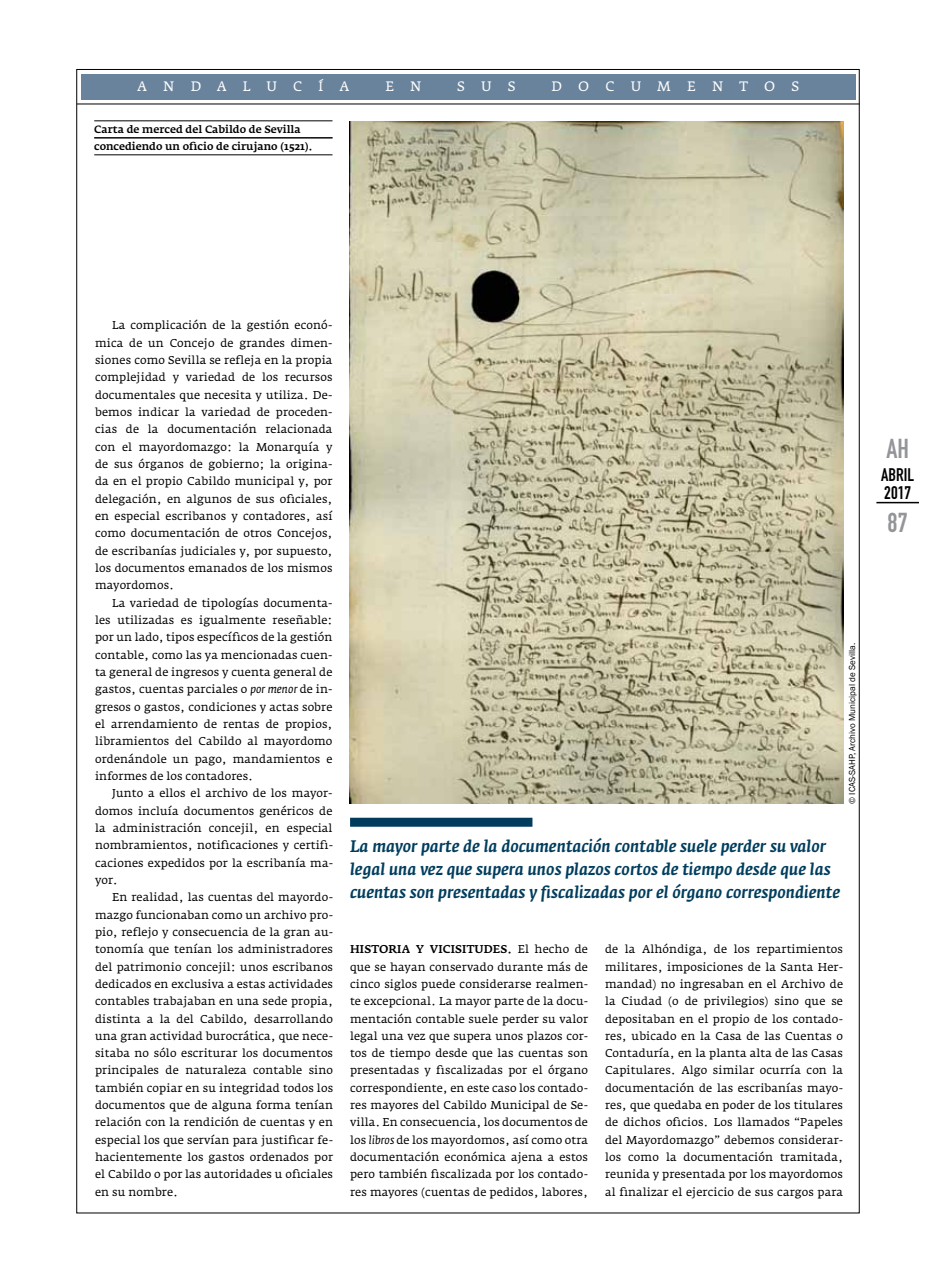
<style>
.page{position:relative;width:936px;height:1276px;background:#fff}
.page>*{position:absolute;margin:0;border:0;box-sizing:border-box;transform-origin:0 0}
.t1{font:27px "DIN Engschrift";color:#939598}
.t2{font:18px/18px "DIN Engschrift";color:#000}
.t3{font:italic 500 16.5px/22.8px "Fedra Serif A";color:#003d5d}
.t4{font:13.5px "Fedra Serif A";letter-spacing:1.2em;color:#fff}
.t5{font:11.25px/17.4px "Fedra Serif A";letter-spacing:.01em;color:#000;text-align:justify}
.t6{font:500 10.5px/17px "Fedra Serif A";letter-spacing:-.005em;color:#000}
.t7{font:9px "Franklin Gothic";color:#000}
.s1{font-style:italic}
.s2{font-weight:500}
</style>
<div class="page">
<div style="left:81px;top:74px;width:774px;height:26px;background:#69839d"></div>
<hr style="left:77px;top:104px;width:782px;height:1px;background:#000">
<img style="left:349px;top:121px;width:494px;height:683px">
<hr style="left:94px;top:121px;width:238px;height:1px;background:#000">
<hr style="left:94px;top:138px;width:238px;height:1px;background:#000">
<hr style="left:94px;top:155px;width:238px;height:1px;background:#000">
<div style="left:350px;top:817px;width:182px;height:9px;background:#003d5d"></div>
<hr style="left:876px;top:502px;width:42px;height:1px;background:#000">
<p class="t4" style="left:137px;top:79px;width:214px">andalucía</p>
<p class="t4" style="left:385px;top:79px;width:38px">e n</p>
<p class="t4" style="left:457px;top:79px;width:60px">sus</p>
<p class="t4" style="left:551px;top:79px;width:249px">documentos</p>
<p class="t6" style="left:94px;top:121px;width:220px">Carta de merced del Cabildo de Sevilla concediendo un oficio de cirujano (1521).</p>
<p class="t5" style="left:95px;top:317px;width:239px;text-indent:17px">La complicación de la gestión econó&shy;mica de un Concejo de grandes dimen&shy;siones como Sevilla se refleja en la propia complejidad y variedad de los recursos documentales que necesita y utiliza. De&shy;bemos indicar la variedad de proceden&shy;cias de la documentación relacionada con el mayordomazgo: la Monarquía y de sus órganos de gobierno; la origina&shy;da en el propio Cabildo municipal y, por delegación, en algunos de sus oficiales, en especial escribanos y contadores, así como documentación de otros Concejos, de escribanías judiciales y, por supuesto, los documentos emanados de los mismos mayordomos.</p>
<p class="t5" style="left:95px;top:594px;width:239px;text-indent:17px">La variedad de tipologías documenta&shy;les utilizadas es igualmente reseñable: por un lado, tipos específicos de la gestión contable, como las ya mencionadas cuen&shy;ta general de ingresos y cuenta general de gastos, cuentas parciales o <span class="s1">por menor</span> de in&shy;gresos o gastos, condiciones y actas sobre el arrendamiento de rentas de propios, libramientos del Cabildo al mayordomo ordenándole un pago, mandamientos e informes de los contadores.</p>
<p class="t5" style="left:95px;top:784px;width:239px;text-indent:17px">Junto a ellos el archivo de los mayor&shy;domos incluía documentos genéricos de la administración concejil, en especial nombramientos, notificaciones y certifi&shy;caciones expedidos por la escribanía ma&shy;yor.</p>
<p class="t5" style="left:95px;top:888px;width:239px;text-indent:17px">En realidad, las cuentas del mayordo&shy;mazgo funcionaban como un archivo pro&shy;pio, reflejo y consecuencia de la gran au&shy;tonomía que tenían los administradores del patrimonio concejil: unos escribanos dedicados en exclusiva a estas actividades contables trabajaban en una sede propia, distinta a la del Cabildo, desarrollando una gran actividad burocrática, que nece&shy;sitaba no sólo escriturar los documentos principales de naturaleza contable sino también copiar en su integridad todos los documentos que de alguna forma tenían relación con la rendición de cuentas y en especial los que servían para justificar fe&shy;hacientemente los gastos ordenados por el Cabildo o por las autoridades u oficiales en su nombre.</p>
<p class="t7" style="left:846px;top:804px;width:162px;rotate:-90deg">© ICAS-SAHP, Archivo Municipal de Sevilla.</p>
<h3 class="t3" style="left:350px;top:835px;width:491px">La mayor parte de la documentación contable suele perder su valor legal una vez que supera unos plazos cortos de tiempo desde que las cuentas son presentadas y fiscalizadas por el órgano correspondiente</h3>
<p class="t5" style="left:350px;top:940px;width:239px"><span class="s2">Historia y vicisitudes.</span> El hecho de que se hayan conservado durante más de cinco siglos puede considerarse realmen&shy;te excepcional. La mayor parte de la docu&shy;mentación contable suele perder su valor legal una vez que supera unos plazos cor&shy;tos de tiempo desde que las cuentas son presentadas y fiscalizadas por el órgano correspondiente, en este caso los contado&shy;res mayores del Cabildo Municipal de Se&shy;villa. En consecuencia, los documentos de los <span class="s1">libros</span> de los mayordomos, así como otra documentación económica ajena a estos pero también fiscalizada por los contado&shy;res mayores (cuentas de pedidos, labores,</p>
<p class="t5" style="left:605px;top:940px;width:239px">de la Alhóndiga, de los repartimientos militares, imposiciones de la Santa Her&shy;mandad) no ingresaban en el Archivo de la Ciudad (o de privilegios) sino que se depositaban en el propio de los contado&shy;res, ubicado en la Casa de las Cuentas o Contaduría, en la planta alta de las Casas Capitulares. Algo similar ocurría con la documentación de las escribanías mayo&shy;res, que quedaba en poder de los titulares de dichos oficios. Los llamados “Papeles del Mayordomazgo” debemos considerar&shy;los como la documentación tramitada, reunida y presentada por los mayordomos al finalizar el ejercicio de sus cargos para</p>
<h1 class="t1" style="left:886px;top:433px;width:24px">AH</h1>
<h2 class="t2" style="left:881px;top:466px;width:34px">abril<br>2017</h2>
<h1 class="t1" style="left:887px;top:506px;width:22px">87</h1>
</div>
